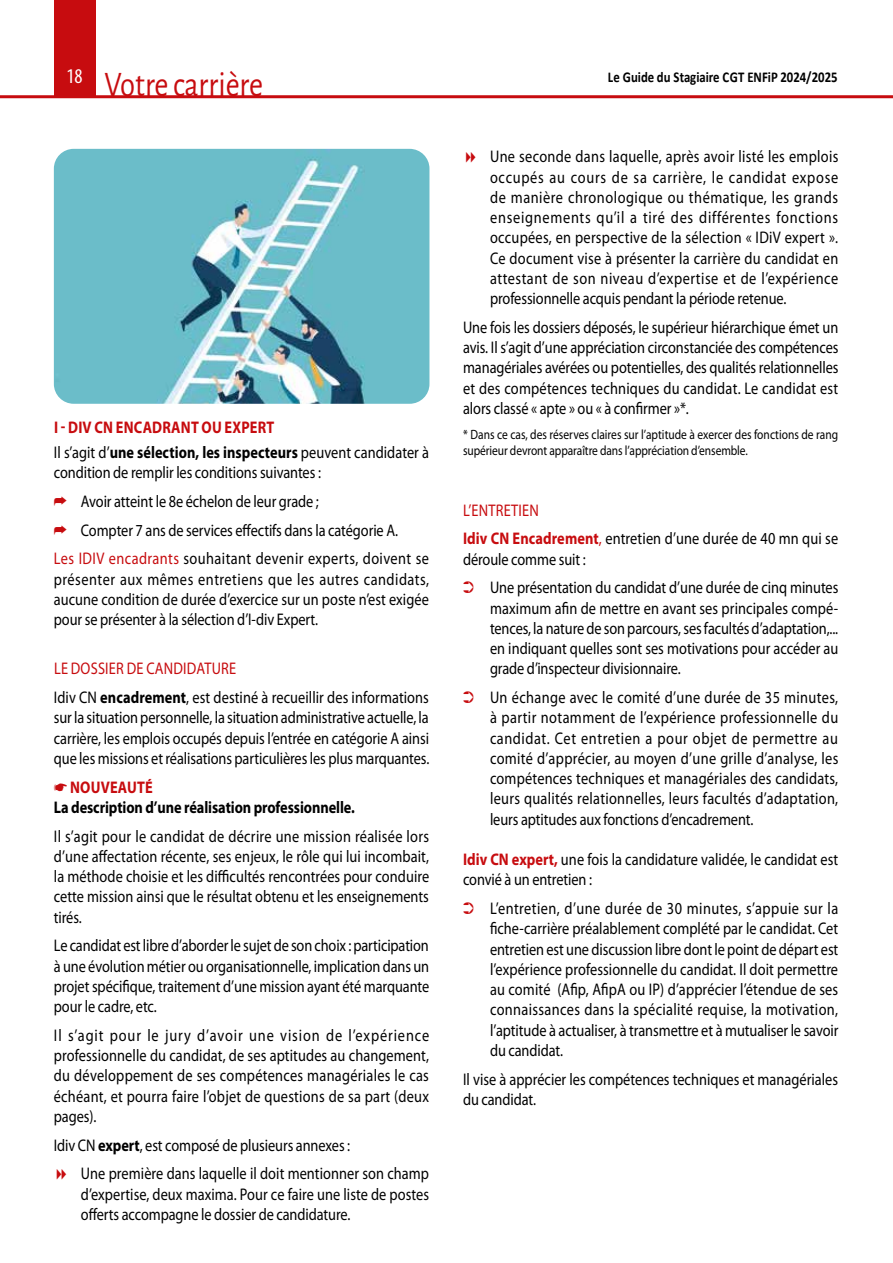
<style>
.page{position:relative;width:893px;height:1263px;background:#fff}
.page>*{position:absolute;margin:0;border:0;box-sizing:border-box;transform-origin:0 0}
.t1{font:36px "Alegreya Sans";color:#c70c0f;scale:.85 1}
.t2{font:condensed 21px "Myriad Pro";color:#fff}
.t3{font:16.8px/20.2px "Myriad Pro";letter-spacing:-.005em;color:#000;text-align:justify;scale:.85 1}
.t4{font:16.8px "Myriad Pro";letter-spacing:.03em;color:#000;scale:.85 1}
.t5{font:700 16.8px "Myriad Pro";letter-spacing:-.005em;color:#000;scale:.85 1}
.t6{font:700 16.8px "Myriad Pro";letter-spacing:.015em;color:#c70c0f;scale:.85 1}
.t7{font:700 15px "Calibri";color:#000;scale:.85 1}
.t8{font:13.5px/16.2px "Myriad Pro";letter-spacing:-.005em;color:#000;scale:.85 1}
.s1{font-weight:700;color:#c70c0f}
.s2{font-weight:700}
.s3{color:#c70c0f}
</style>
<div class="page">
<div style="left:54px;top:0;width:41px;height:94px;background:#c70c0f"></div>
<div style="left:54px;top:55px;width:41px;height:41px;background:#c70c0f"></div>
<hr style="left:0;top:95px;width:893px;height:3px;background:#c70c0f">
<img style="left:54px;top:149px;width:375px;height:255px">
<p class="t2" style="left:66px;top:63px;width:18px">18</p>
<p class="t7" style="left:608px;top:67px;width:272px">Le Guide du Stagiaire CGT ENFiP 2024/2025</p>
<h1 class="t1" style="left:104px;top:60px;width:188px">Votre carrière</h1>
<p class="t3" style="left:54px;top:415px;width:443px;line-height:24.5px"><span class="s1">I - DIV CN ENCADRANT OU EXPERT<br></span>Il s’agit d’<span class="s2">une sélection, les inspecteurs</span> peuvent candidater à</p>
<p class="t3" style="left:54px;top:462px;width:316px">condition de remplir les conditions suivantes :</p>
<p class="t3" style="left:81px;top:491px;width:282px">Avoir atteint le 8e échelon de leur grade ;</p>
<p class="t3" style="left:81px;top:520px;width:375px">Compter 7 ans de services effectifs dans la catégorie A.</p>
<p class="t4" style="left:54px;top:548px;width:443px"><span class="s3">Les IDIV encadrants</span> souhaitant devenir experts, doivent se</p>
<p class="t3" style="left:54px;top:569px;width:443px">présenter aux mêmes entretiens que les autres candidats, aucune condition de durée d’exercice sur un poste n’est exigée pour se présenter à la sélection d’I-div Expert.</p>
<p class="t3" style="left:54px;top:654px;width:443px;line-height:28.8px"><span class="s3">LE DOSSIER DE CANDIDATURE<br></span>Idiv CN <span class="s2">encadrement</span>, est destiné à recueillir des informations</p>
<p class="t3" style="left:54px;top:707px;width:443px">sur la situation personnelle, la situation administrative actuelle, la carrière, les emplois occupés depuis l’entrée en catégorie A ainsi que les missions et réalisations particulières les plus marquantes.</p>
<p class="t6" style="left:70px;top:776px;width:99px">NOUVEAUTÉ</p>
<p class="t5" style="left:54px;top:796px;width:356px">La description d’une réalisation professionnelle.</p>
<p class="t3" style="left:54px;top:825px;width:443px">Il s’agit pour le candidat de décrire une mission réalisée lors d’une affectation récente, ses enjeux, le rôle qui lui incombait, la méthode choisie et les difficultés rencontrées pour conduire cette mission ainsi que le résultat obtenu et les enseignements tirés.</p>
<p class="t3" style="left:54px;top:935px;width:443px">Le candidat est libre d’aborder le sujet de son choix : participation à une évolution métier ou organisationnelle, implication dans un projet spécifique, traitement d’une mission ayant été marquante pour le cadre, etc.</p>
<p class="t3" style="left:54px;top:1025px;width:443px">Il s’agit pour le jury d’avoir une vision de l’expérience professionnelle du candidat, de ses aptitudes au changement, du développement de ses compétences managériales le cas échéant, et pourra faire l’objet de questions de sa part (deux pages).</p>
<p class="t3" style="left:81px;top:1130px;width:411px;line-height:28.8px;text-indent:-27px">Idiv CN <span class="s2">expert</span>, est composé de plusieurs annexes :<br>Une première dans laquelle il doit mentionner son champ</p>
<p class="t3" style="left:81px;top:1183px;width:411px">d’expertise, deux maxima. Pour ce faire une liste de postes offerts accompagne le dossier de candidature.</p>
<p class="t3" style="left:490px;top:146px;width:411px">Une seconde dans laquelle, après avoir listé les emplois occupés au cours de sa carrière, le candidat expose de manière chronologique ou thématique, les grands enseignements qu’il a tiré des différentes fonctions occupées, en perspective de la sélection « IDiV expert ».<br>Ce document vise à présenter la carrière du candidat en attestant de son niveau d’expertise et de l’expérience professionnelle acquis pendant la période retenue.</p>
<p class="t3" style="left:463px;top:317px;width:443px">Une fois les dossiers déposés, le supérieur hiérarchique émet un avis. Il s’agit d’une appréciation circonstanciée des compétences managériales avérées ou potentielles, des qualités relationnelles et des compétences techniques du candidat. Le candidat est alors classé « apte » ou « à confirmer »*.</p>
<p class="t8" style="left:463px;top:426px;width:443px">* Dans ce cas, des réserves claires sur l’aptitude à exercer des fonctions de rang supérieur devront apparaître dans l’appréciation d’ensemble.</p>
<p class="t3" style="left:463px;top:495px;width:443px;line-height:28.8px"><span class="s3">L’ENTRETIEN<br></span><span class="s1">Idiv CN Encadrement</span><span class="s3">,</span> entretien d’une durée de 40 mn qui se</p>
<p class="t3" style="left:490px;top:544px;width:411px;line-height:28.8px;text-indent:-27px">déroule comme suit :<br>Une présentation du candidat d’une durée de cinq minutes</p>
<p class="t3" style="left:490px;top:597px;width:411px">maximum afin de mettre en avant ses principales compé&shy;tences, la nature de son parcours, ses facultés d’adaptation,... en indiquant quelles sont ses motivations pour accéder au grade d’inspecteur divisionnaire.</p>
<p class="t3" style="left:490px;top:687px;width:411px">Un échange avec le comité d’une durée de 35 minutes, à partir notamment de l’expérience professionnelle du candidat. Cet entretien a pour objet de permettre au comité d’apprécier, au moyen d’une grille d’analyse, les compétences techniques et managériales des candidats, leurs qualités relationnelles, leurs facultés d’adaptation, leurs aptitudes aux fonctions d’encadrement.</p>
<p class="t3" style="left:463px;top:849px;width:443px"><span class="s1">Idiv CN expert,</span> une fois la candidature validée, le candidat est convié à un entretien :</p>
<p class="t3" style="left:490px;top:898px;width:411px">L’entretien, d’une durée de 30 minutes, s’appuie sur la fiche-carrière préalablement complété par le candidat. Cet entretien est une discussion libre dont le point de départ est l’expérience professionnelle du candidat. Il doit permettre au comité (Afip, AfipA ou IP) d’apprécier l’étendue de ses connaissances dans la spécialité requise, la motivation, l’aptitude à actualiser, à transmettre et à mutualiser le savoir du candidat.</p>
<p class="t3" style="left:463px;top:1068px;width:443px">Il vise à apprécier les compétences techniques et managériales du candidat.</p>
</div>
